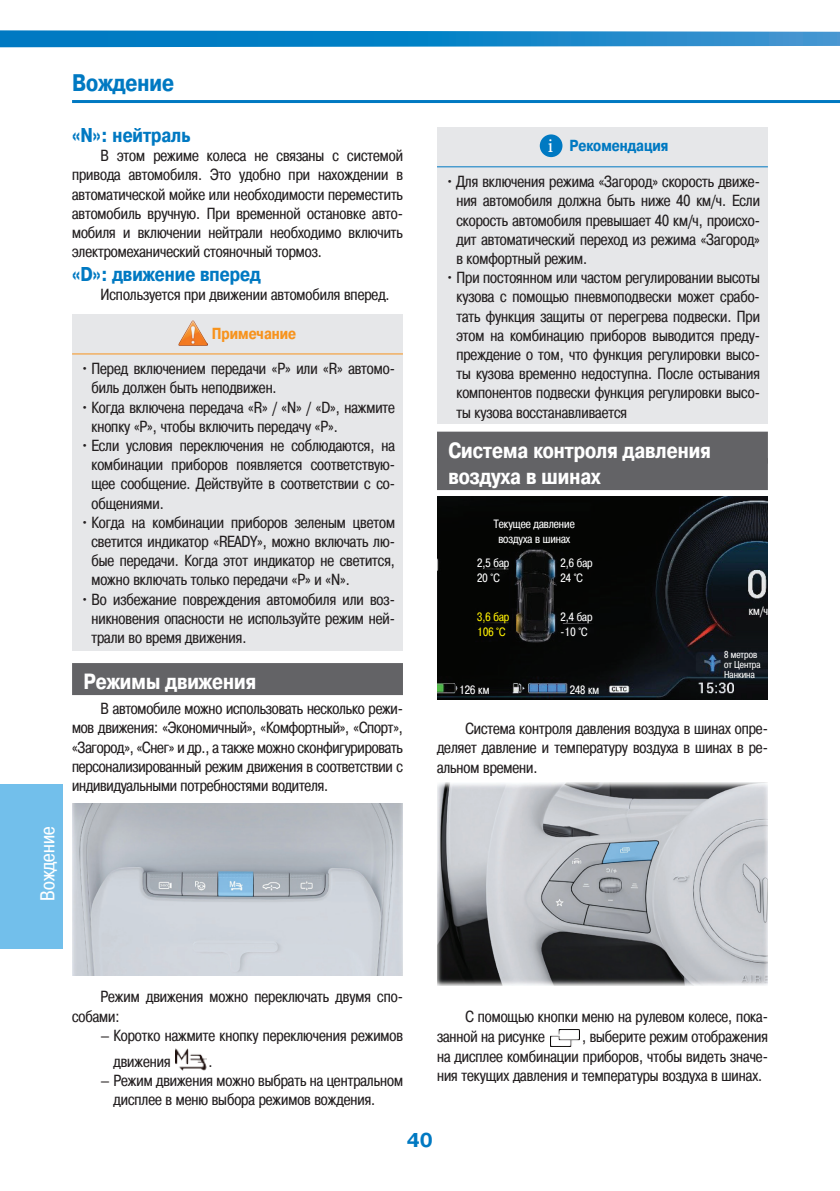
<style>
.page{position:relative;width:840px;height:1191px;background:#fff}
.page>*{position:absolute;margin:0;border:0;box-sizing:border-box;transform-origin:0 0}
.t1{font:700 24px "Pragmatica Cond C";color:#0079c2}
.t2{font:700 22px/26.4px "Pragmatica Cond C";color:#fff}
.t3{font:700 20px "Pragmatica Cond C";color:#0079c2}
.t4{font:20px "Pragmatica Cond C";color:#fff}
.t5{font:700 20px "Pragmatica C";color:#0079c2}
.t6{font:16px/19.2px "Pragmatica Cond C";color:#231f20;text-align:justify}
.t7{font:700 16px "Pragmatica Cond C";color:#0079c2}
.t8{font:700 16px "Pragmatica Cond C";color:#f7931d}
.t9{font:12px/14.4px "Pragmatica Cond C";color:#fff}
.t10{font:12px/14.4px "Pragmatica Cond C";color:#fff101}
.t11{font:10px/10px "Pragmatica Cond C";color:#fff}
.s1{font-family:"Minion Pro";font-weight:400;font-size:20px;color:#fff}
</style>
<div class="page">
<svg style="left:0;top:30px;width:839px;height:17px;background:#258ecc"></svg>
<hr style="left:72px;top:100px;width:767px;height:3px;background:#0079c2">
<div style="left:0;top:784px;width:62px;height:164px;background:#72bfeb"></div>
<div style="left:72px;top:663px;width:331px;height:32px;background:#636366"></div>
<img style="left:176px;top:1048px;width:30px;height:22px">
<div style="left:437px;top:431px;width:330px;height:32px;background:#636366"></div>
<div style="left:437px;top:458px;width:330px;height:32px;background:#636366"></div>
<img style="left:550px;top:1029px;width:29px;height:17px">
<div style="left:72px;top:314px;width:331px;height:337px;background:#e6e7e9"></div>
<hr style="left:72px;top:353px;width:331px;height:1px;background:#f7931d">
<img style="left:179px;top:320px;width:29px;height:26px">
<img style="left:72px;top:803px;width:330px;height:172px">
<div style="left:437px;top:127px;width:330px;height:296px;background:#e6e7e9"></div>
<hr style="left:437px;top:166px;width:330px;height:1px;background:#0079c2">
<div style="left:539px;top:134px;width:23px;height:23px;background:#0079c2;border-radius:50%"></div>
<img style="left:437px;top:496px;width:330px;height:203px">
<img style="left:437px;top:782px;width:330px;height:203px">
<p class="t4" style="left:36px;top:900px;width:75px;rotate:-90deg">Вождение</p>
<h1 class="t1" style="left:72px;top:69px;width:103px">Вождение</h1>
<p class="t3" style="left:72px;top:124px;width:120px">«N»: нейтраль</p>
<p class="t6" style="left:72px;top:146px;width:332px;text-indent:28px">В этом режиме колеса не связаны с системой привода автомобиля. Это удобно при нахождении в автоматической мойке или необходимости переместить автомобиль вручную. При временной остановке авто&shy;мобиля и включении нейтрали необходимо включить электромеханический стояночный тормоз.</p>
<p class="t3" style="left:72px;top:263px;width:190px">«D»: движение вперед</p>
<p class="t6" style="left:100px;top:285px;width:290px">Используется при движении автомобиля вперед.</p>
<p class="t8" style="left:211px;top:324px;width:86px">Примечание</p>
<p class="t6" style="left:91px;top:359px;width:305px;text-indent:-11px">•Перед включением передачи «P» или «R» автомо&shy;биль должен быть неподвижен.</p>
<p class="t6" style="left:91px;top:397px;width:305px;text-indent:-11px">•Когда включена передача «R» / «N» / «D», нажмите кнопку «P», чтобы включить передачу «P».</p>
<p class="t6" style="left:91px;top:436px;width:305px;text-indent:-11px">•Если условия переключения не соблюдаются, на комбинации приборов появляется соответствую&shy;щее сообщение. Действуйте в соответствии с со&shy;общениями.</p>
<p class="t6" style="left:91px;top:513px;width:305px;text-indent:-11px">•Когда на комбинации приборов зеленым цветом светится индикатор «READY», можно включать лю&shy;бые передачи. Когда этот индикатор не светится, можно включать только передачи «P» и «N».</p>
<p class="t6" style="left:91px;top:589px;width:305px;text-indent:-11px">•Во избежание повреждения автомобиля или воз&shy;никновения опасности не используйте режим ней&shy;трали во время движения.</p>
<h2 class="t2" style="left:83px;top:668px;width:174px">Режимы движения</h2>
<p class="t6" style="left:72px;top:699px;width:332px;text-indent:28px">В автомобиле можно использовать несколько режи&shy;мов движения: «Экономичный», «Комфортный», «Спорт», «Загород», «Снег» и др., а также можно сконфигурировать персонализированный режим движения в соответствии с индивидуальными потребностями водителя.</p>
<p class="t7" style="left:547px;top:137px;width:122px"><span class="s1">i</span> Рекомендация</p>
<p class="t6" style="left:456px;top:172px;width:305px;text-indent:-11px">•Для включения режима «Загород» скорость движе&shy;ния автомобиля должна быть ниже 40 км/ч. Если скорость автомобиля превышает 40 км/ч, происхо&shy;дит автоматический переход из режима «Загород» в комфортный режим.</p>
<p class="t6" style="left:456px;top:268px;width:305px;text-indent:-11px">•При постоянном или частом регулировании высоты кузова с помощью пневмоподвески может срабо&shy;тать функция защиты от перегрева подвески. При этом на комбинацию приборов выводится преду&shy;преждение о том, что функция регулировки высо&shy;ты кузова временно недоступна. После остывания компонентов подвески функция регулировки высо&shy;ты кузова восстанавливается</p>
<h2 class="t2" style="left:448px;top:437px;width:264px">Система контроля давления воздуха в шинах</h2>
<p class="t9" style="left:493px;top:517px;width:82px;text-align:center">Текущее давление воздуха в шинах</p>
<p class="t9" style="left:477px;top:556px;width:33px">2,5 бар<br>20 °C</p>
<p class="t9" style="left:560px;top:556px;width:33px">2,6 бар<br>24 °C</p>
<p class="t10" style="left:477px;top:610px;width:33px">3,6 бар<br>106 °C</p>
<p class="t9" style="left:560px;top:610px;width:33px">2,4 бар -10 °C</p>
<p class="t9" style="left:459px;top:683px;width:32px">126 км</p>
<p class="t9" style="left:569px;top:683px;width:31px">248 км</p>
<p class="t9" style="left:748px;top:603px;width:21px">км/ч</p>
<p class="t11" style="left:723px;top:649px;width:38px">8 метров от Центра<br>Нанкина</p>
<p class="t6" style="left:437px;top:719px;width:332px;text-indent:28px">Система контроля давления воздуха в шинах опре&shy;деляет давление и температуру воздуха в шинах в ре&shy;альном времени.</p>
<p class="t6" style="left:72px;top:987px;width:332px;text-indent:28px">Режим движения можно переключать двумя спо&shy;собами:</p>
<p class="t6" style="left:113px;top:1022px;width:291px;line-height:25.8px;text-indent:-13px">– Коротко нажмите кнопку переключения режимов движения</p>
<p class="t6" style="left:208px;top:1051px;width:6px">.</p>
<p class="t6" style="left:113px;top:1070px;width:291px;text-indent:-13px">– Режим движения можно выбрать на центральном дисплее в меню выбора режимов вождения.</p>
<p class="t6" style="left:437px;top:1006px;width:332px;line-height:20.2px;text-indent:28px">С помощью кнопки меню на рулевом колесе, пока&shy;занной на рисунке</p>
<p class="t6" style="left:437px;top:1027px;width:332px;text-indent:145px">, выберите режим отображения на дисплее комбинации приборов, чтобы видеть значе&shy;ния текущих давления и температуры воздуха в шинах.</p>
<p class="t5" style="left:407px;top:1128px;width:28px">40</p>
</div>
